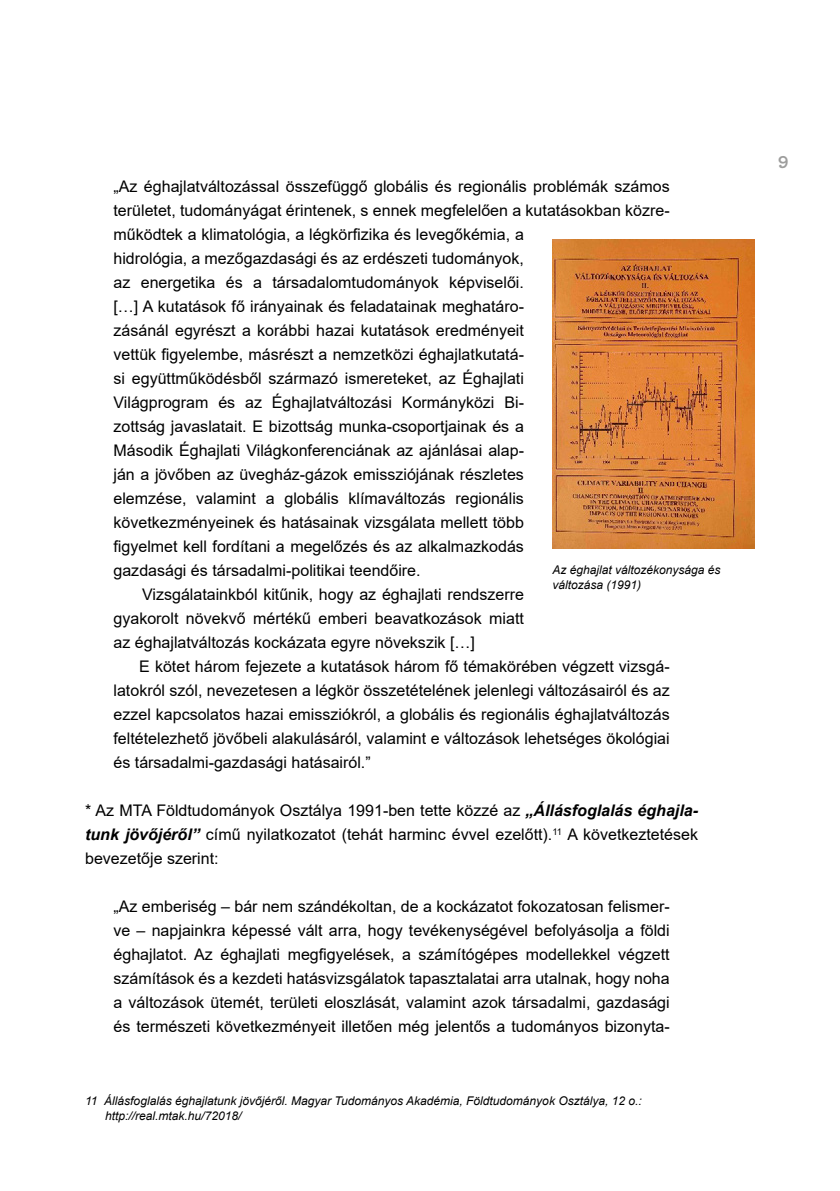
<style>
.page{position:relative;width:840px;height:1191px;background:#fff}
.page>*{position:absolute;margin:0;border:0;box-sizing:border-box;transform-origin:0 0}
.t1{font:700 18px "Archer Pro";color:#9d9d9c}
.t2{font:16px/24px "Arial";color:#000;text-align:justify}
.t3{font:italic 12px/14.4px "Arial";color:#000}
.s1{font-weight:700;font-style:italic}
</style>
<div class="page">
<img style="left:552px;top:239px;width:202px;height:310px">
<p class="t2" style="left:113px;top:174px;width:557px">„Az éghajlatváltozással összefüggő globális és regionális problémák számos</p>
<p class="t2" style="left:113px;top:198px;width:557px">területet, tudományágat érintenek, s ennek megfelelően a kutatásokban közre-</p>
<p class="t2" style="left:113px;top:222px;width:412px">működtek a klimatológia, a légkörfizika és levegőkémia, a</p>
<p class="t2" style="left:113px;top:246px;width:412px">hidrológia, a mezőgazdasági és az erdészeti tudományok,</p>
<p class="t2" style="left:113px;top:270px;width:412px">az energetika és a társadalomtudományok képviselői.</p>
<p class="t2" style="left:113px;top:294px;width:412px">[…] A kutatások fő irányainak és feladatainak meghatáro-</p>
<p class="t2" style="left:113px;top:318px;width:412px">zásánál egyrészt a korábbi hazai kutatások eredményeit</p>
<p class="t2" style="left:113px;top:342px;width:412px">vettük figyelembe, másrészt a nemzetközi éghajlatkutatá-</p>
<p class="t2" style="left:113px;top:366px;width:412px">si együttműködésből származó ismereteket, az Éghajlati</p>
<p class="t2" style="left:113px;top:390px;width:412px">Világprogram és az Éghajlatváltozási Kormányközi Bi-</p>
<p class="t2" style="left:113px;top:414px;width:412px">zottság javaslatait. E bizottság munka-csoportjainak és a</p>
<p class="t2" style="left:113px;top:438px;width:412px">Második Éghajlati Világkonferenciának az ajánlásai alap-</p>
<p class="t2" style="left:113px;top:462px;width:412px">ján a jövőben az üvegház-gázok emissziójának részletes</p>
<p class="t2" style="left:113px;top:486px;width:412px">elemzése, valamint a globális klímaváltozás regionális</p>
<p class="t2" style="left:113px;top:510px;width:412px">következményeinek és hatásainak vizsgálata mellett több</p>
<p class="t2" style="left:113px;top:534px;width:412px">figyelmet kell fordítani a megelőzés és az alkalmazkodás</p>
<p class="t2" style="left:113px;top:558px;width:308px">gazdasági és társadalmi-politikai teendőire.</p>
<p class="t2" style="left:142px;top:582px;width:383px">Vizsgálatainkból kitűnik, hogy az éghajlati rendszerre</p>
<p class="t2" style="left:113px;top:606px;width:412px">gyakorolt növekvő mértékű emberi beavatkozások miatt</p>
<p class="t2" style="left:113px;top:630px;width:363px">az éghajlatváltozás kockázata egyre növekszik […]</p>
<p class="t2" style="left:139px;top:654px;width:531px">E kötet három fejezete a kutatások három fő témakörében végzett vizsgá-</p>
<p class="t2" style="left:113px;top:678px;width:557px">latokról szól, nevezetesen a légkör összetételének jelenlegi változásairól és az</p>
<p class="t2" style="left:113px;top:702px;width:557px">ezzel kapcsolatos hazai emissziókról, a globális és regionális éghajlatváltozás</p>
<p class="t2" style="left:113px;top:726px;width:557px">feltételezhető jövőbeli alakulásáról, valamint e változások lehetséges ökológiai</p>
<p class="t2" style="left:113px;top:750px;width:258px">és társadalmi-gazdasági hatásairól.”</p>
<p class="t2" style="left:85px;top:798px;width:614px">* Az MTA Földtudományok Osztálya 1991-ben tette közzé az <span class="s1">„Állásfoglalás éghajla&shy;tunk jövőjéről”</span> című nyilatkozatot (tehát harminc évvel ezelőtt).<sup>11</sup> A következtetések bevezetője szerint:</p>
<p class="t2" style="left:113px;top:894px;width:557px">„Az emberiség – bár nem szándékoltan, de a kockázatot fokozatosan felismer&shy;ve – napjainkra képessé vált arra, hogy tevékenységével befolyásolja a földi éghajlatot. Az éghajlati megfigyelések, a számítógépes modellekkel végzett számítások és a kezdeti hatásvizsgálatok tapasztalatai arra utalnak, hogy noha a változások ütemét, területi eloszlását, valamint azok társadalmi, gazdasági és természeti következményeit illetően még jelentős a tudományos bizonyta-</p>
<p class="t3" style="left:552px;top:563px;width:170px">Az éghajlat változékonysága és változása (1991)</p>
<p class="t3" style="left:105px;top:1094px;width:538px;text-indent:-20px">11 Állásfoglalás éghajlatunk jövőjéről. Magyar Tudományos Akadémia, Földtudományok Osztálya, 12 o.: http://real.mtak.hu/72018/</p>
<p class="t1" style="left:777px;top:148px;width:12px">9</p>
</div>
